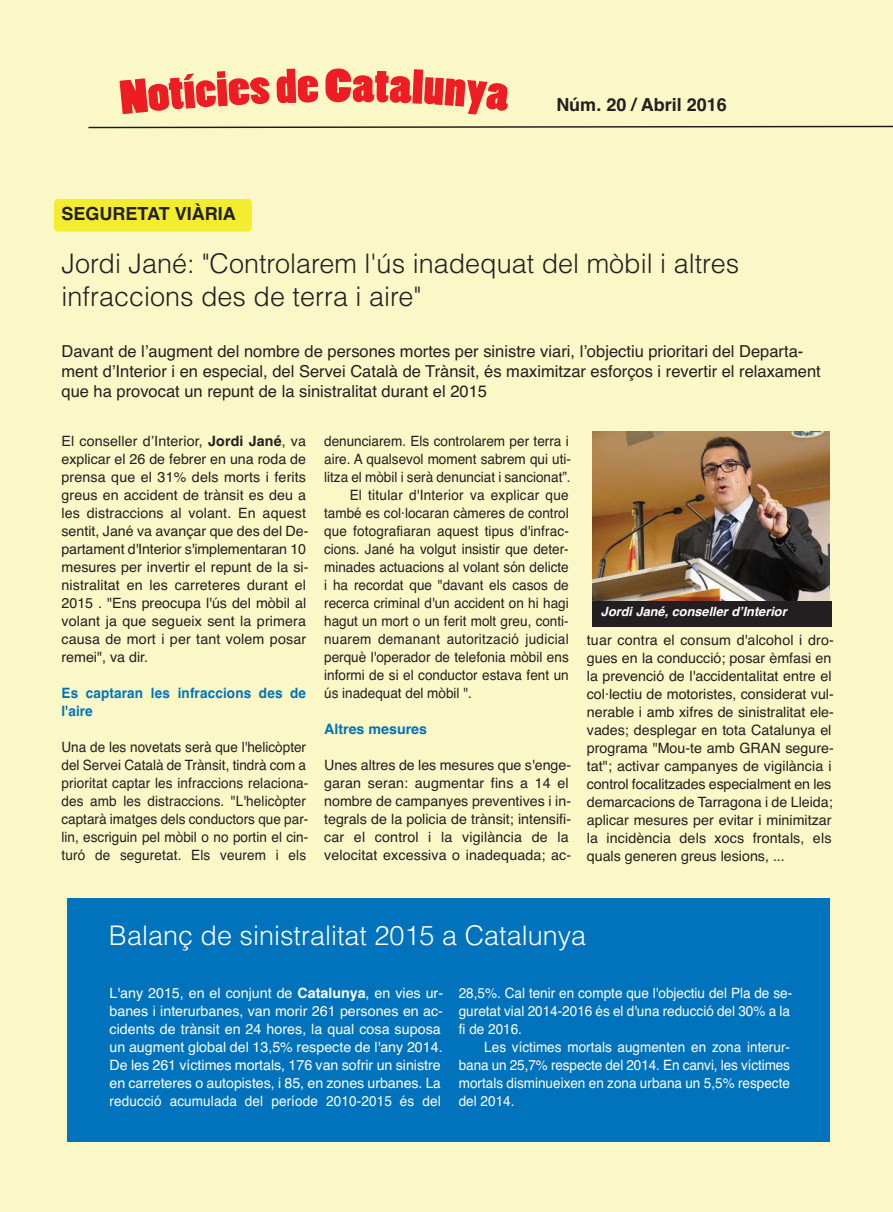
<style>
.page{position:relative;width:893px;height:1212px;background:#fbf8c7}
.page>*{position:absolute;margin:0;border:0;box-sizing:border-box;transform-origin:0 0}
.t1{font:44.7px "Poplar Std";color:#ee1d23;scale:1.29 1}
.t2{font:300 27px/33px "Helvetica";color:#231f20}
.t3{font:300 27px "Helvetica";color:#fff}
.t4{font:700 18px "Helvetica";color:#231f20}
.t5{font:16.5px/19.8px "Helvetica";color:#231f20}
.t6{font:14.25px/18px "Helvetica";color:#231f20}
.t7{font:14.25px/18px "Helvetica";color:#231f20;scale:.95 1}
.t8{font:14.25px/18px "Helvetica";color:#fff}
.t9{font:14.25px/18px "Helvetica";color:#fff;scale:.95 1}
.t10{font:14.25px "Helvetica";letter-spacing:.02em;color:#231f20;scale:.95 1}
.t11{font:700 14.25px/18px "Helvetica";letter-spacing:.01em;color:#0073bc;scale:.95 1}
.t12{font:700 14.25px "Helvetica";letter-spacing:.01em;color:#0073bc}
.t13{font:italic 700 12.75px "Helvetica";color:#fff}
.s1{font-weight:700}
</style>
<div class="page">
<svg style="left:88px;top:125px;width:805px;height:4px"></svg>
<img style="left:593px;top:431px;width:237px;height:170px">
<div style="left:67px;top:898px;width:762px;height:243px;background:#0073bc"></div>
<div style="left:54px;top:199px;width:198px;height:32px;background:#f4ed2f;border-radius:4px"></div>
<div style="left:593px;top:601px;width:239px;height:26px;background:#231f20"></div>
<p class="t4" style="left:62px;top:203px;width:176px">SEGURETAT VIÀRIA</p>
<h1 class="t1" style="left:325px;top:68px;width:23px">C</h1>
<p class="t4" style="left:556px;top:95px;width:172px">Núm. 20 / Abril 2016</p>
<h2 class="t2" style="left:62px;top:246px;width:679px">Jordi Jané: "Controlarem l'ús inadequat del mòbil i altres infraccions des de terra i aire"</h2>
<p class="t5" style="left:62px;top:342px;width:761px">Davant de l’augment del nombre de persones mortes per sinistre viari, l’objectiu prioritari del Departa&shy;ment d’Interior i en especial, del Servei Català de Trànsit, és maximitzar esforços i revertir el relaxament que ha provocat un repunt de la sinistralitat durant el 2015</p>
<p class="t6" style="left:62px;top:432px;width:248px">El conseller d’Interior, <span class="s1">Jordi Jané</span>, va explicar el 26 de febrer en una roda de prensa que el 31% dels morts i ferits greus en accident de trànsit es deu a les distraccions al volant. En aquest sentit, Jané va avançar que des del De&shy;partament d'Interior s'implementaran 10 mesures per invertir el repunt de la si&shy;nistralitat en les carreteres durant el 2015 . "Ens preocupa l'ús del mòbil al volant ja que segueix sent la primera causa de mort i per tant volem posar remei", va dir.</p>
<p class="t11" style="left:62px;top:684px;width:259px">Es captaran les infraccions des de l'aire</p>
<p class="t7" style="left:62px;top:738px;width:261px">Una de les novetats serà que l'helicòpter del Servei Català de Trànsit, tindrà com a prioritat captar les infraccions relaciona&shy;des amb les distraccions. "L'helicòpter captarà imatges dels conductors que par&shy;lin, escriguin pel mòbil o no portin el cin&shy;turó de seguretat. Els veurem i els</p>
<p class="t7" style="left:324px;top:432px;width:259px">denunciarem. Els controlarem per terra i</p>
<p class="t7" style="left:324px;top:450px;width:261px">aire. A qualsevol moment sabrem qui uti-</p>
<p class="t7" style="left:324px;top:468px;width:261px">litza el mòbil i serà denunciat i sancionat”.</p>
<p class="t10" style="left:350px;top:487px;width:232px">El titular d'Interior va explicar que</p>
<p class="t7" style="left:324px;top:504px;width:259px">també es col·locaran càmeres de control</p>
<p class="t7" style="left:324px;top:522px;width:259px">que fotografiaran aquest tipus d'infrac-</p>
<p class="t7" style="left:324px;top:540px;width:259px">cions. Jané ha volgut insistir que deter-</p>
<p class="t7" style="left:324px;top:558px;width:259px">minades actuacions al volant són delicte</p>
<p class="t7" style="left:324px;top:576px;width:259px">i ha recordat que "davant els casos de</p>
<p class="t7" style="left:324px;top:594px;width:259px">recerca criminal d'un accident on hi hagi</p>
<p class="t7" style="left:324px;top:612px;width:259px">hagut un mort o un ferit molt greu, conti-</p>
<p class="t10" style="left:324px;top:631px;width:259px">nuarem demanant autorització judicial</p>
<p class="t7" style="left:324px;top:648px;width:259px">perquè l'operador de telefonia mòbil ens</p>
<p class="t7" style="left:324px;top:666px;width:259px">informi de si el conductor estava fent un</p>
<p class="t7" style="left:324px;top:684px;width:157px">ús inadequat del mòbil ".</p>
<p class="t12" style="left:324px;top:721px;width:104px">Altres mesures</p>
<p class="t6" style="left:324px;top:756px;width:249px">Unes altres de les mesures que s'enge&shy;garan seran: augmentar fins a 14 el nombre de campanyes preventives i in&shy;tegrals de la policia de trànsit; intensifi&shy;car el control i la vigilància de la velocitat excessiva o inadequada; ac-</p>
<p class="t13" style="left:601px;top:604px;width:187px">Jordi Jané, conseller d’Interior</p>
<p class="t6" style="left:587px;top:631px;width:248px">tuar contra el consum d'alcohol i dro&shy;gues en la conducció; posar èmfasi en la prevenció de l'accidentalitat entre el col·lectiu de motoristes, considerat vul&shy;nerable i amb xifres de sinistralitat ele&shy;vades; desplegar en tota Catalunya el programa "Mou-te amb GRAN segure&shy;tat"; activar campanyes de vigilància i control focalitzades especialment en les demarcacions de Tarragona i de Lleida; aplicar mesures per evitar i minimitzar la incidència dels xocs frontals, els quals generen greus lesions, ...</p>
<h2 class="t3" style="left:109px;top:913px;width:479px">Balanç de sinistralitat 2015 a Catalunya</h2>
<p class="t8" style="left:110px;top:984px;width:335px">L'any 2015, en el conjunt de <span class="s1">Catalunya</span>, en vies ur&shy;banes i interurbanes, van morir 261 persones en ac&shy;cidents de trànsit en 24 hores, la qual cosa suposa un augment global del 13,5% respecte de l'any 2014.<br>De les 261 víctimes mortals, 176 van sofrir un sinistre en carreteres o autopistes, i 85, en zones urbanes. La reducció acumulada del període 2010-2015 és del</p>
<p class="t9" style="left:459px;top:984px;width:352px">28,5%. Cal tenir en compte que l'objectiu del Pla de se&shy;guretat vial 2014-2016 és el d'una reducció del 30% a la fi de 2016.</p>
<p class="t9" style="left:459px;top:1038px;width:350px;text-align:justify;text-indent:26px">Les víctimes mortals augmenten en zona interur&shy;bana un 25,7% respecte del 2014. En canvi, les víctimes mortals disminueixen en zona urbana un 5,5% respecte del 2014.</p>
</div>
